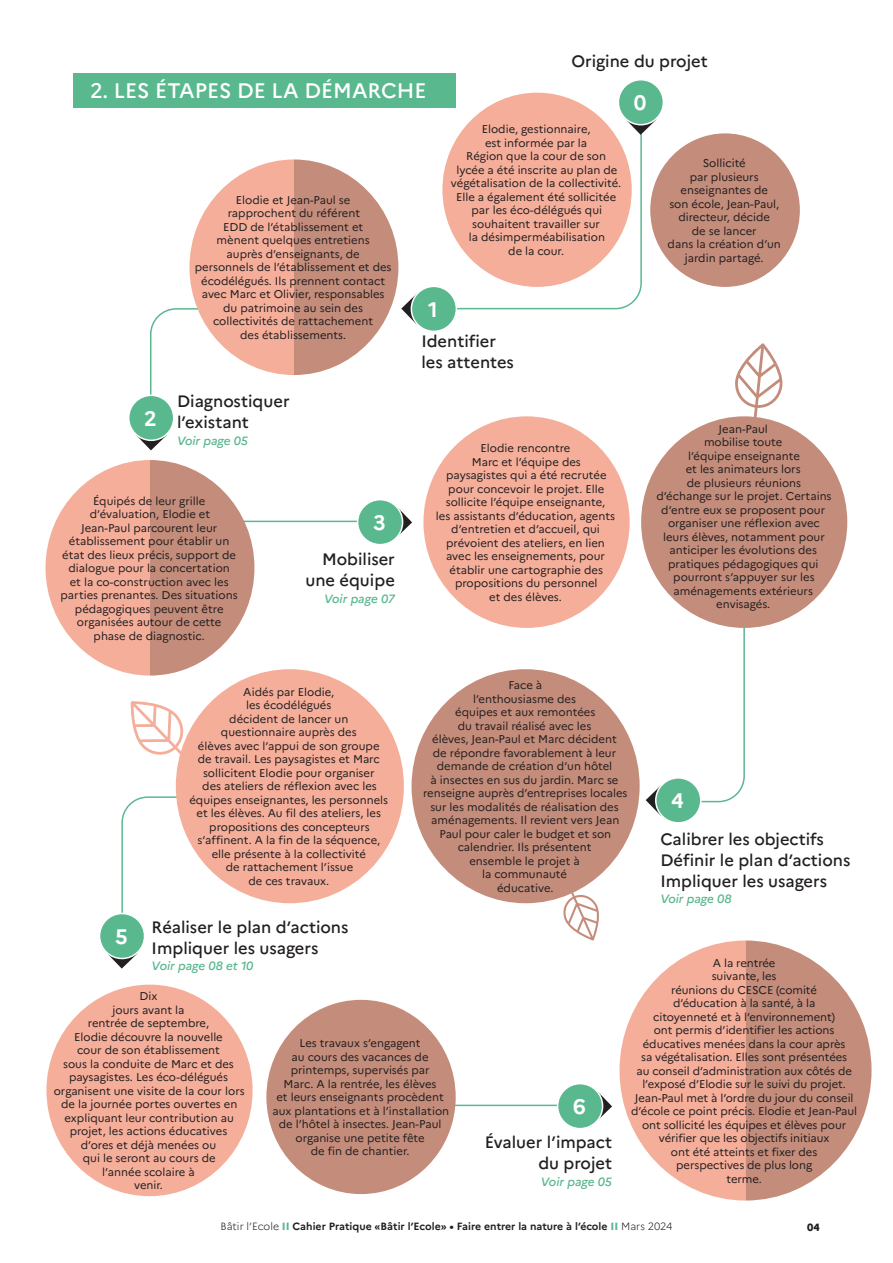
<style>
.page{position:relative;width:893px;height:1263px;background:#fff}
.page>*{position:absolute;margin:0;border:0;box-sizing:border-box;transform-origin:0 0}
.t1{font:500 21px "Marianne";color:#fff}
.t2{font:700 21px "Marianne";color:#fff}
.t3{font:500 16.5px/21px "Marianne";color:#231f20}
.t4{font:italic 500 12px "Marianne";letter-spacing:-.005em;color:#5ab88f}
.t5{font:11.25px/13.5px "Marianne";color:#231f20;text-align:center}
.t6{font:700 10.5px "Marianne";color:#231f20}
.t7{font:800 10.5px "Marianne";color:#231f20}
.s1{font-weight:300}
.s2{font-weight:800;color:#5ab88f}
</style>
<div class="page">
<hr style="left:443px;top:1104px;width:153px;height:2px;background:#5ab88f">
<svg style="left:121px;top:796px;width:63px;height:117px"></svg>
<svg style="left:672px;top:598px;width:73px;height:205px"></svg>
<hr style="left:146px;top:521px;width:243px;height:1px;background:#5ab88f">
<div style="left:73px;top:73px;width:382px;height:34px;background:#5ab88f"></div>
<div style="left:650px;top:133px;width:150px;height:154px;background:#c48c7a;border-radius:50%"></div>
<div style="left:266px;top:1000px;width:190px;height:194px;background:#c48c7a;border-radius:50%"></div>
<div style="left:412px;top:669px;width:228px;height:234px;background:#c48c7a;border-radius:50%"></div>
<div style="left:176px;top:669px;width:228px;height:234px;background:#f5ae9a;border-radius:50%"></div>
<div style="left:618px;top:80px;width:45px;height:45px;background:#5ab88f;border-radius:50%"></div>
<div style="left:618px;top:79px;width:46px;height:46px;border:2px solid #fff;border-radius:50%"></div>
<svg style="left:646px;top:785px;width:15px;height:31px"></svg>
<div style="left:656px;top:778px;width:45px;height:45px;background:#5ab88f;border-radius:50%"></div>
<div style="left:655px;top:777px;width:46px;height:47px;border:2px solid #fff;border-radius:50%"></div>
<svg style="left:107px;top:952px;width:31px;height:16px"></svg>
<svg style="left:398px;top:508px;width:14px;height:26px"></svg>
<svg style="left:598px;top:1092px;width:14px;height:27px"></svg>
<svg style="left:129px;top:395px;width:45px;height:45px"></svg>
<div style="left:128px;top:395px;width:46px;height:46px;border:2px solid #fff;border-radius:50%"></div>
<div style="left:100px;top:913px;width:45px;height:45px;background:#5ab88f;border-radius:50%"></div>
<div style="left:99px;top:913px;width:46px;height:46px;border:2px solid #fff;border-radius:50%"></div>
<div style="left:358px;top:500px;width:45px;height:45px;background:#5ab88f;border-radius:50%"></div>
<div style="left:357px;top:499px;width:46px;height:46px;border:2px solid #fff;border-radius:50%"></div>
<div style="left:558px;top:1084px;width:45px;height:44px;background:#5ab88f;border-radius:50%"></div>
<div style="left:557px;top:1083px;width:46px;height:46px;border:2px solid #fff;border-radius:50%"></div>
<svg style="left:135px;top:118px;width:522px;height:332px"></svg>
<svg style="left:735px;top:343px;width:48px;height:75px"></svg>
<svg style="left:561px;top:889px;width:38px;height:52px"></svg>
<svg style="left:130px;top:701px;width:56px;height:55px"></svg>
<div style="left:442px;top:93px;width:190px;height:194px;background:#f5ae9a;border-radius:50%"></div>
<svg style="left:46px;top:460px;width:208px;height:215px"></svg>
<div style="left:423px;top:416px;width:207px;height:212px;background:#f5ae9a;border-radius:50%"></div>
<div style="left:641px;top:416px;width:206px;height:212px;background:#c48c7a;border-radius:50%"></div>
<div style="left:46px;top:984px;width:207px;height:212px;background:#f5ae9a;border-radius:50%"></div>
<svg style="left:619px;top:940px;width:252px;height:260px"></svg>
<p class="t1" style="left:90px;top:78px;width:338px">2. LES ÉTAPES DE LA DÉMARCHE</p>
<p class="t3" style="left:571px;top:50px;width:138px">Origine du projet</p>
<p class="t2" style="left:634px;top:90px;width:14px">0</p>
<p class="t2" style="left:144px;top:405px;width:14px">2</p>
<p class="t5" style="left:195px;top:193px;width:198px">Elodie et Jean-Paul se<br>rapprochent du référent<br>EDD de l’établissement et<br>mènent quelques entretiens<br>auprès d’enseignants, de<br>personnels de l’établissement et des écodélégués. Ils prennent contact avec Marc et Olivier, responsables du patrimoine au sein des collectivités de rattachement<br>des établissements.</p>
<p class="t3" style="left:177px;top:391px;width:114px">Diagnostiquer l’existant</p>
<p class="t4" style="left:177px;top:433px;width:73px">Voir page 05</p>
<p class="t5" style="left:61px;top:494px;width:179px">Équipés de leur grille d’évaluation, Elodie et<br>Jean-Paul parcourent leur établissement pour établir un état des lieux précis, support de dialogue pour la concertation<br>et la co-construction avec les parties prenantes. Des situations pédagogiques peuvent être organisées autour de cette phase de diagnostic.</p>
<p class="t2" style="left:373px;top:510px;width:14px">3</p>
<p class="t3" style="left:305px;top:549px;width:91px;text-align:right">Mobiliser une équipe</p>
<p class="t4" style="left:324px;top:591px;width:72px">Voir page 07</p>
<p class="t5" style="left:189px;top:685px;width:200px">Aidés par Elodie,<br>les écodélégués<br>décident de lancer un<br>questionnaire auprès des<br>élèves avec l’appui de son groupe<br>de travail. Les paysagistes et Marc sollicitent Elodie pour organiser<br>des ateliers de réflexion avec les équipes enseignantes, les personnels et les élèves. Au fil des ateliers, les propositions des concepteurs s’affinent. A la fin de la séquence, elle présente à la collectivité<br>de rattachement l’issue<br>de ces travaux.</p>
<p class="t5" style="left:451px;top:122px;width:172px">Elodie, gestionnaire,<br>est informée par la<br>Région que la cour de son lycée a été inscrite au plan de végétalisation de la collectivité.<br>Elle a également été sollicitée par les éco-délégués qui souhaitent travailler sur<br>la désimperméabilisation<br>de la cour.</p>
<p class="t2" style="left:428px;top:296px;width:11px">1</p>
<p class="t3" style="left:421px;top:331px;width:94px">Identifier les attentes</p>
<p class="t5" style="left:436px;top:441px;width:181px">Elodie rencontre<br>Marc et l’équipe des<br>paysagistes qui a été recrutée pour concevoir le projet. Elle sollicite l’équipe enseignante,<br>les assistants d’éducation, agents d’entretien et d’accueil, qui prévoient des ateliers, en lien avec les enseignements, pour établir une cartographie des propositions du personnel<br>et des élèves.</p>
<p class="t5" style="left:423px;top:678px;width:206px">Face à<br>l’enthousiasme des<br>équipes et aux remontées<br>du travail réalisé avec les<br>élèves, Jean-Paul et Marc décident<br>de répondre favorablement à leur demande de création d’un hôtel<br>à insectes en sus du jardin. Marc se renseigne auprès d’entreprises locales sur les modalités de réalisation des aménagements. Il revient vers Jean<br>Paul pour caler le budget et son calendrier. Ils présentent<br>ensemble le projet à<br>la communauté<br>éducative.</p>
<p class="t5" style="left:668px;top:156px;width:115px">Sollicité<br>par plusieurs enseignantes de<br>son école, Jean-Paul, directeur, décide<br>de se lancer<br>dans la création d’un jardin partagé.</p>
<p class="t5" style="left:656px;top:422px;width:177px">Jean-Paul<br>mobilise toute<br>l’équipe enseignante<br>et les animateurs lors<br>de plusieurs réunions<br>d’échange sur le projet. Certains d’entre eux se proposent pour organiser une réflexion avec leurs élèves, notamment pour anticiper les évolutions des pratiques pédagogiques qui pourront s’appuyer sur les aménagements extérieurs envisagés.</p>
<p class="t2" style="left:671px;top:788px;width:14px">4</p>
<p class="t3" style="left:660px;top:828px;width:165px">Calibrer les objectifs</p>
<p class="t3" style="left:660px;top:849px;width:192px">Définir le plan d’actions</p>
<p class="t3" style="left:660px;top:870px;width:168px">Impliquer les usagers</p>
<p class="t4" style="left:660px;top:892px;width:73px">Voir page 08</p>
<p class="t3" style="left:152px;top:916px;width:198px">Réaliser le plan d’actions<br>Impliquer les usagers</p>
<p class="t4" style="left:152px;top:958px;width:103px">Voir page 08 et 10</p>
<p class="t2" style="left:115px;top:923px;width:14px">5</p>
<p class="t5" style="left:631px;top:956px;width:228px">A la rentrée<br>suivante, les<br>réunions du CESCE (comité<br>d’éducation à la santé, à la<br>citoyenneté et à l’environnement)<br>ont permis d’identifier les actions éducatives menées dans la cour après<br>sa végétalisation. Elles sont présentées<br>au conseil d’administration aux côtés de l’exposé d’Elodie sur le suivi du projet.<br>Jean-Paul met à l’ordre du jour du conseil d’école ce point précis. Elodie et Jean-Paul ont sollicité les équipes et élèves pour vérifier que les objectifs initiaux<br>ont été atteints et fixer des<br>perspectives de plus long<br>terme.</p>
<p class="t6" style="left:221px;top:1220px;width:453px"><span class="s1">Bâtir l’Ecole</span> <span class="s2">II</span> Cahier Pratique «Bâtir l’Ecole» • Faire entrer la nature à l’école <span class="s2">II</span> <span class="s1">Mars 2024</span></p>
<p class="t7" style="left:807px;top:1221px;width:14px">04</p>
<p class="t5" style="left:54px;top:989px;width:192px">Dix<br>jours avant la<br>rentrée de septembre,<br>Elodie découvre la nouvelle<br>cour de son établissement<br>sous la conduite de Marc et des paysagistes. Les éco-délégués organisent une visite de la cour lors de la journée portes ouvertes en expliquant leur contribution au projet, les actions éducatives d’ores et déjà menées ou<br>qui le seront au cours de<br>l’année scolaire à<br>venir.</p>
<p class="t5" style="left:273px;top:1036px;width:178px">Les travaux s’engagent<br>au cours des vacances de printemps, supervisés par<br>Marc. A la rentrée, les élèves<br>et leurs enseignants procèdent aux plantations et à l’installation de l’hôtel à insectes. Jean-Paul organise une petite fête<br>de fin de chantier.</p>
<p class="t2" style="left:573px;top:1094px;width:14px">6</p>
<p class="t3" style="left:485px;top:1132px;width:129px;text-align:right">Évaluer l’impact du projet</p>
<p class="t4" style="left:541px;top:1174px;width:73px">Voir page 05</p>
</div>
